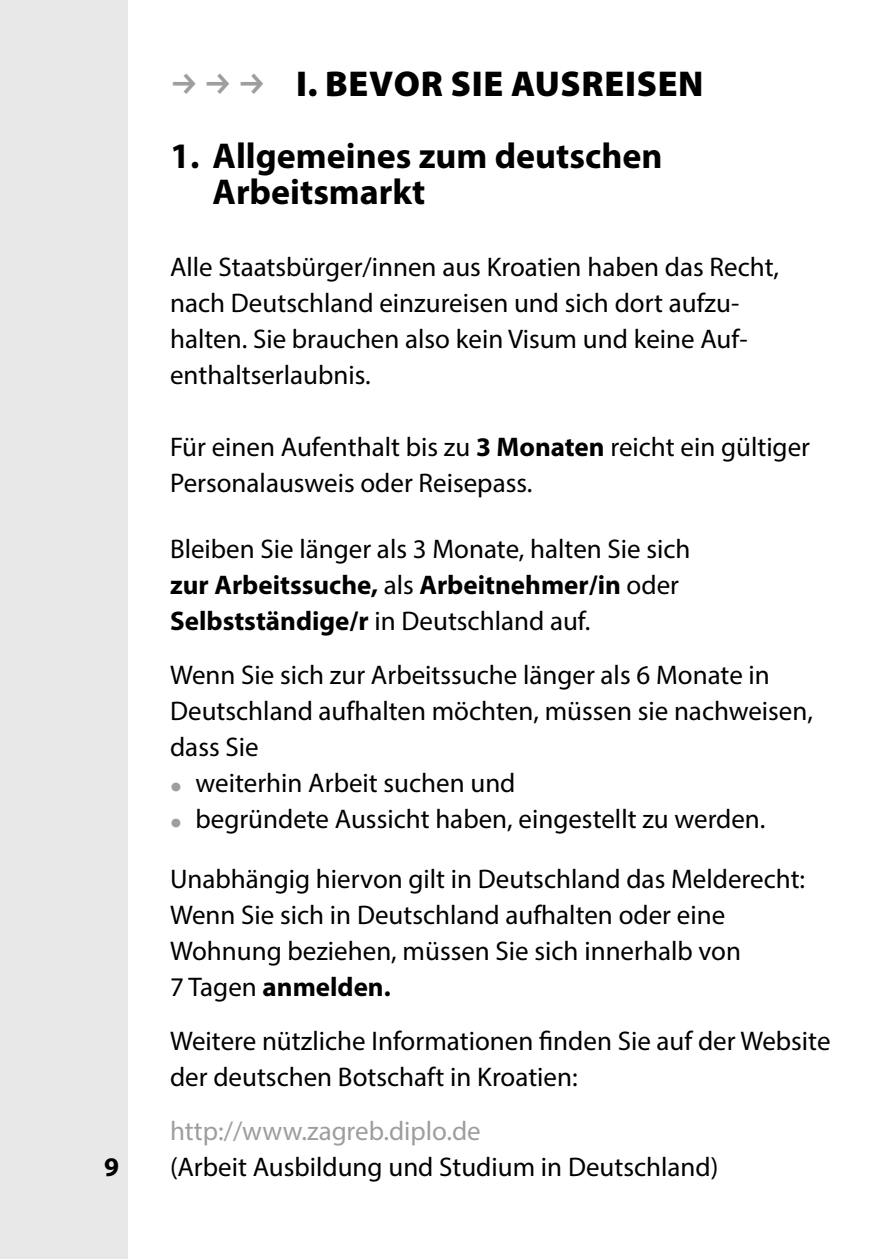
<style>
.page{position:relative;width:893px;height:1259px;background:#fff}
.page>*{position:absolute;margin:0;border:0;box-sizing:border-box;transform-origin:0 0}
.t1{font:700 36px/36px "Myriad Pro";color:#000}
.t2{font:900 36px "Myriad Pro";letter-spacing:.02em;color:#000}
.t3{font:27px/36px "Myriad Pro";color:#000}
.t4{font:27px "Myriad Pro";color:#9c9e9f}
.t5{font:700 27px "Myriad Pro";color:#000}
.s1{font-weight:700}
.s2{font-size:42px;color:#9c9e9f}
</style>
<div class="page">
<div style="left:0;top:0;width:128px;height:1259px;background:#e8e8e9"></div>
<p class="t5" style="left:104px;top:1149px;width:16px">9</p>
<h1 class="t2" style="left:296px;top:63px;width:409px">I. BEVOR SIE AUSREISEN</h1>
<h1 class="t1" style="left:213px;top:136px;width:451px;text-indent:-43px">1. Allgemeines zum deutschen<br>Arbeitsmarkt</h1>
<p class="t3" style="left:170px;top:248px;width:611px">Alle Staatsbürger/innen aus Kroatien haben das Recht, nach Deutschland einzureisen und sich dort aufzu&shy;halten. Sie brauchen also kein Visum und keine Auf&shy;enthaltserlaubnis.</p>
<p class="t3" style="left:170px;top:428px;width:641px">Für einen Aufenthalt bis zu <span class="s1">3 Monaten</span> reicht ein gültiger<br>Personalausweis oder Reisepass.</p>
<p class="t3" style="left:170px;top:530px;width:522px">Bleiben Sie länger als 3 Monate, halten Sie sich <span class="s1">zur Arbeitssuche,</span> als <span class="s1">Arbeitnehmer/in</span> oder<br><span class="s1">Selbstständige/r</span> in Deutschland auf.</p>
<p class="t3" style="left:170px;top:656px;width:644px">Wenn Sie sich zur Arbeitssuche länger als 6 Monate in<br>Deutschland aufhalten möchten, müssen sie nachweisen, dass Sie</p>
<p class="t3" style="left:170px;top:764px;width:347px"><span class="s2">•</span> weiterhin Arbeit suchen und</p>
<p class="t3" style="left:170px;top:800px;width:597px"><span class="s2">•</span> begründete Aussicht haben, eingestellt zu werden.</p>
<p class="t3" style="left:170px;top:860px;width:637px">Unabhängig hiervon gilt in Deutschland das Melderecht:<br>Wenn Sie sich in Deutschland aufhalten oder eine Wohnung beziehen, müssen Sie sich innerhalb von<br>7 Tagen <span class="s1">anmelden.</span></p>
<p class="t3" style="left:170px;top:1022px;width:662px">Weitere nützliche Informationen finden Sie auf der Website der deutschen Botschaft in Kroatien:</p>
<p class="t4" style="left:170px;top:1114px;width:312px">http://www.zagreb.diplo.de</p>
<p class="t3" style="left:170px;top:1148px;width:550px">(Arbeit Ausbildung und Studium in Deutschland)</p>
</div>
